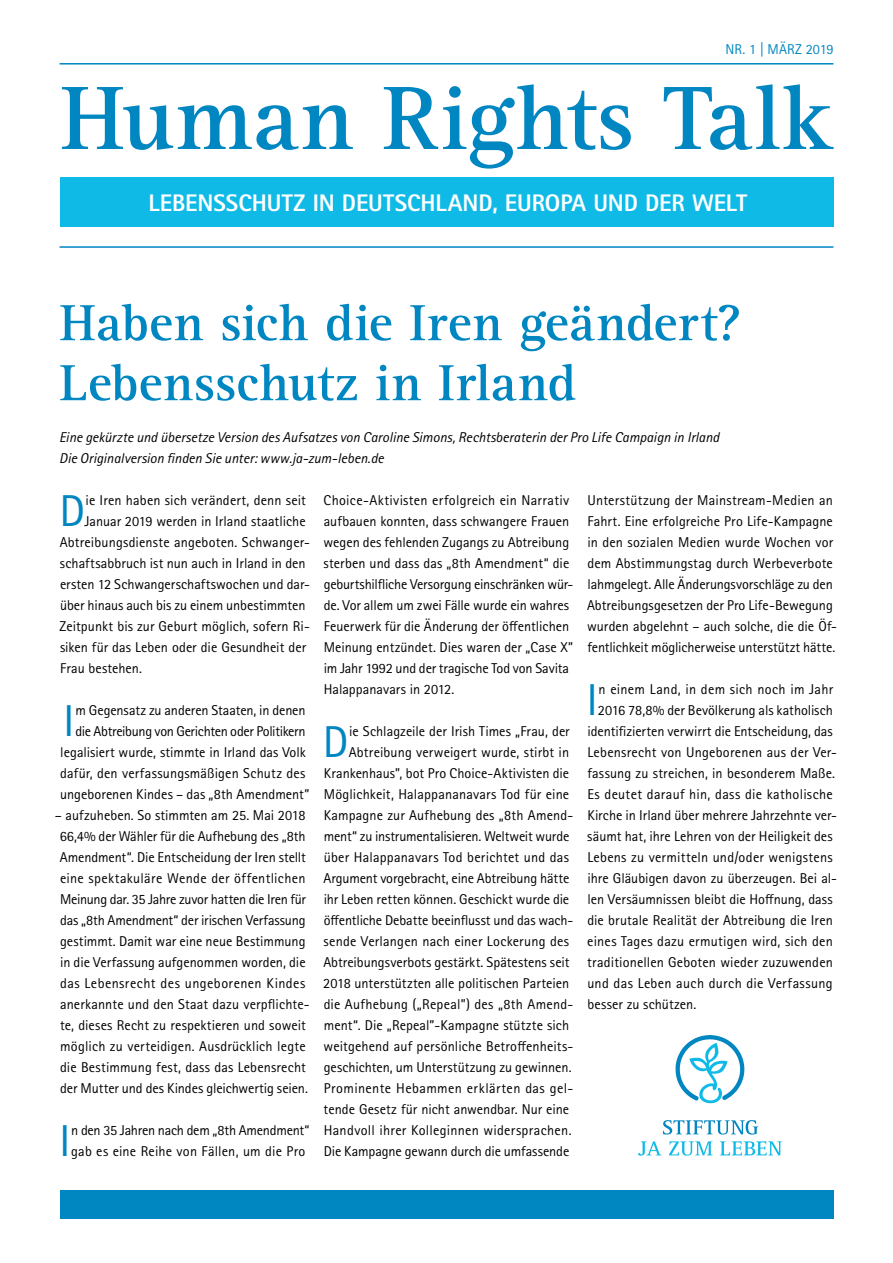
<style>
.page{position:relative;width:893px;height:1263px;background:#fff}
.page>*{position:absolute;margin:0;border:0;box-sizing:border-box;transform-origin:0 0}
.t1{font:700 93px "Rotis Serif";letter-spacing:.01em;color:#0086c0}
.t2{font:700 52.5px/60px "Rotis Serif";color:#0086c0}
.t3{font:44.7px "Rotis Sans Serif Pro";color:#0086c0}
.t4{font:800 24px "Rotis Sans Serif Pro";letter-spacing:-.005em;color:#fff}
.t5{font:14.25px/21px "Rotis Sans Serif Pro";letter-spacing:.005em;color:#000}
.t6{font:italic 14.25px/21px "Rotis Sans Serif Pro";color:#000}
.t7{font:14.25px "Rotis Sans Serif Pro";letter-spacing:-.02em;color:#000}
.t8{font:14.25px "Rotis Sans Serif Pro";letter-spacing:.03em;color:#000}
.t9{font:14.25px "Rotis Sans Serif Pro";letter-spacing:.005em;color:#0086c0}
</style>
<div class="page">
<hr style="left:60px;top:63px;width:773px;height:2px;background:#0086c0">
<hr style="left:60px;top:246px;width:773px;height:2px;background:#0086c0">
<div style="left:60px;top:177px;width:773px;height:50px;background:#10bae7"></div>
<div style="left:60px;top:1191px;width:773px;height:28px;background:#0086c0"></div>
<svg style="left:638px;top:1141px;width:144px;height:14px"></svg>
<svg style="left:663px;top:1120px;width:95px;height:14px"></svg>
<svg style="left:676px;top:1035px;width:68px;height:68px"></svg>
<p class="t9" style="left:726px;top:41px;width:109px">NR. 1 | MÄRZ 2019</p>
<h1 class="t1" style="left:61px;top:63px;width:773px">Human Rights Talk</h1>
<h3 class="t4" style="left:148px;top:187px;width:600px">LEBENSSCHUTZ IN DEUTSCHLAND, EUROPA UND DER WELT</h3>
<h2 class="t2" style="left:60px;top:294px;width:683px">Haben sich die Iren geändert?<br>Lebensschutz in Irland</h2>
<p class="t6" style="left:59px;top:427px;width:662px">Eine gekürzte und übersetze Version des Aufsatzes von Caroline Simons, Rechtsberaterin der Pro Life Campaign in Irland<br>Die Originalversion finden Sie unter: www.ja-zum-leben.de</p>
<h3 class="t3" style="left:59px;top:484px;width:27px">D</h3>
<p class="t5" style="left:86px;top:490px;width:222px">ie Iren haben sich verändert, denn seit</p>
<p class="t5" style="left:324px;top:490px;width:251px">Choice-Aktivisten erfolgreich ein Narrativ aufbauen konnten, dass schwangere Frauen wegen des fehlenden Zugangs zu Abtreibung sterben und dass das „8th Amendment“ die geburtshilfliche Versorgung einschränken wür&shy;de. Vor allem um zwei Fälle wurde ein wahres Feuerwerk für die Änderung der öffentlichen Meinung entzündet. Dies waren der „Case X” im Jahr 1992 und der tragische Tod von Savita Halappanavars in 2012.</p>
<h3 class="t3" style="left:323px;top:715px;width:27px">D</h3>
<p class="t5" style="left:349px;top:721px;width:222px">ie Schlagzeile der Irish Times „Frau, der</p>
<p class="t5" style="left:587px;top:490px;width:252px">Unterstützung der Mainstream-Medien an Fahrt. Eine erfolgreiche Pro Life-Kampagne in den sozialen Medien wurde Wochen vor dem Abstimmungstag durch Werbeverbote lahmgelegt. Alle Änderungsvorschläge zu den Abtreibungsgesetzen der Pro Life-Bewegung wurden abgelehnt – auch solche, die die Öf&shy;fentlichkeit möglicherweise unterstützt hätte.</p>
<h3 class="t3" style="left:586px;top:673px;width:13px">I</h3>
<p class="t5" style="left:599px;top:679px;width:236px">n einem Land, in dem sich noch im Jahr</p>
<p class="t5" style="left:84px;top:511px;width:223px">Januar 2019 werden in Irland staatliche</p>
<p class="t5" style="left:60px;top:532px;width:252px">Abtreibungsdienste angeboten. Schwanger-</p>
<p class="t5" style="left:60px;top:553px;width:247px">schaftsabbruch ist nun auch in Irland in den</p>
<p class="t5" style="left:60px;top:574px;width:251px">ersten 12 Schwangerschaftswochen und dar-</p>
<p class="t5" style="left:60px;top:595px;width:247px">über hinaus auch bis zu einem unbestimmten</p>
<p class="t5" style="left:60px;top:616px;width:252px">Zeitpunkt bis zur Geburt möglich, sofern Ri-</p>
<p class="t5" style="left:60px;top:637px;width:248px">siken für das Leben oder die Gesundheit der</p>
<p class="t5" style="left:60px;top:658px;width:83px">Frau bestehen.</p>
<h3 class="t3" style="left:63px;top:694px;width:13px">I</h3>
<p class="t5" style="left:60px;top:700px;width:251px;text-align:right">m Gegensatz zu anderen Staaten, in denen<br>die Abtreibung von Gerichten oder Politikern legalisiert wurde, stimmte in Irland das Volk dafür, den verfassungsmäßigen Schutz des ungeborenen Kindes – das „8th Amendment”</p>
<p class="t5" style="left:55px;top:805px;width:256px;text-align:center">– aufzuheben. So stimmten am 25. Mai 2018<br>66,4% der Wähler für die Aufhebung des „8th Amendment“. Die Entscheidung der Iren stellt eine spektakuläre Wende der öffentlichen Meinung dar. 35 Jahre zuvor hatten die Iren für das „8th Amendment“ der irischen Verfassung gestimmt. Damit war eine neue Bestimmung in die Verfassung aufgenommen worden, die das Lebensrecht des ungeborenen Kindes anerkannte und den Staat dazu verpflichte&shy;te, dieses Recht zu respektieren und soweit möglich zu verteidigen. Ausdrücklich legte die Bestimmung fest, dass das Lebensrecht der Mutter und des Kindes gleichwertig seien.</p>
<h3 class="t3" style="left:59px;top:1114px;width:13px">I</h3>
<p class="t5" style="left:71px;top:1120px;width:240px">n den 35 Jahren nach dem „8th Amendment“ gab es eine Reihe von Fällen, um die Pro</p>
<p class="t5" style="left:598px;top:700px;width:236px">2016 78,8% der Bevölkerung als katholisch</p>
<p class="t5" style="left:587px;top:721px;width:247px">identifizierten verwirrt die Entscheidung, das</p>
<p class="t5" style="left:587px;top:742px;width:251px">Lebensrecht von Ungeborenen aus der Ver-</p>
<p class="t5" style="left:587px;top:763px;width:249px">fassung zu streichen, in besonderem Maße.</p>
<p class="t5" style="left:587px;top:784px;width:247px">Es deutet darauf hin, dass die katholische</p>
<p class="t5" style="left:587px;top:805px;width:251px">Kirche in Irland über mehrere Jahrzehnte ver-</p>
<p class="t5" style="left:587px;top:826px;width:247px">säumt hat, ihre Lehren von der Heiligkeit des</p>
<p class="t5" style="left:587px;top:847px;width:247px">Lebens zu vermitteln und/oder wenigstens</p>
<p class="t5" style="left:587px;top:868px;width:251px">ihre Gläubigen davon zu überzeugen. Bei al-</p>
<p class="t5" style="left:588px;top:889px;width:247px">len Versäumnissen bleibt die Hoffnung, dass</p>
<p class="t5" style="left:587px;top:910px;width:247px">die brutale Realität der Abtreibung die Iren</p>
<p class="t5" style="left:587px;top:931px;width:247px">eines Tages dazu ermutigen wird, sich den</p>
<p class="t5" style="left:587px;top:952px;width:247px">traditionellen Geboten wieder zuzuwenden</p>
<p class="t5" style="left:587px;top:973px;width:247px">und das Leben auch durch die Verfassung</p>
<p class="t5" style="left:588px;top:994px;width:110px">besser zu schützen.</p>
<p class="t5" style="left:349px;top:742px;width:222px">Abtreibung verweigert wurde, stirbt in</p>
<p class="t5" style="left:324px;top:763px;width:247px">Krankenhaus”, bot Pro Choice-Aktivisten die</p>
<p class="t5" style="left:324px;top:784px;width:247px">Möglichkeit, Halappananavars Tod für eine</p>
<p class="t5" style="left:324px;top:805px;width:251px">Kampagne zur Aufhebung des „8th Amend-</p>
<p class="t7" style="left:324px;top:828px;width:247px">ment“ zu instrumentalisieren. Weltweit wurde</p>
<p class="t5" style="left:324px;top:847px;width:247px">über Halappanavars Tod berichtet und das</p>
<p class="t5" style="left:323px;top:868px;width:247px">Argument vorgebracht, eine Abtreibung hätte</p>
<p class="t5" style="left:324px;top:889px;width:247px">ihr Leben retten können. Geschickt wurde die</p>
<p class="t5" style="left:324px;top:910px;width:251px">öffentliche Debatte beeinflusst und das wach-</p>
<p class="t5" style="left:324px;top:931px;width:247px">sende Verlangen nach einer Lockerung des</p>
<p class="t5" style="left:323px;top:952px;width:248px">Abtreibungsverbots gestärkt. Spätestens seit</p>
<p class="t5" style="left:323px;top:973px;width:248px">2018 unterstützten alle politischen Parteien</p>
<p class="t5" style="left:324px;top:994px;width:251px">die Aufhebung („Repeal”) des „8th Amend-</p>
<p class="t5" style="left:324px;top:1015px;width:247px">ment“. Die „Repeal”-Kampagne stützte sich</p>
<p class="t5" style="left:324px;top:1036px;width:251px">weitgehend auf persönliche Betroffenheits-</p>
<p class="t5" style="left:324px;top:1057px;width:249px">geschichten, um Unterstützung zu gewinnen.</p>
<p class="t8" style="left:324px;top:1080px;width:251px">Prominente Hebammen erklärten das gel-</p>
<p class="t5" style="left:324px;top:1099px;width:247px">tende Gesetz für nicht anwendbar. Nur eine</p>
<p class="t5" style="left:324px;top:1120px;width:249px">Handvoll ihrer Kolleginnen widersprachen.</p>
<p class="t5" style="left:324px;top:1141px;width:247px">Die Kampagne gewann durch die umfassende</p>
</div>
